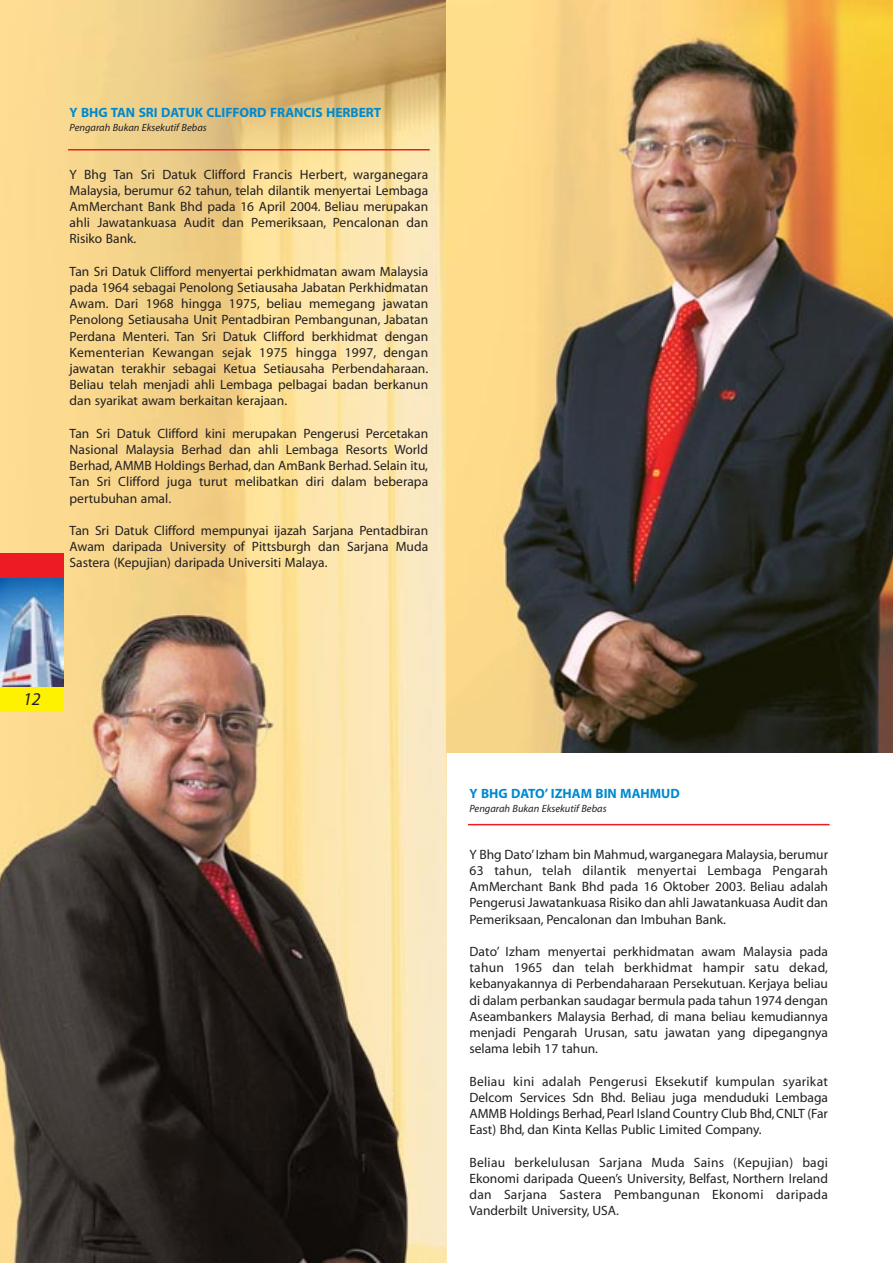
<style>
.page{position:relative;width:893px;height:1263px;background:#fff}
.page>*{position:absolute;margin:0;border:0;box-sizing:border-box;transform-origin:0 0}
.t1{font:italic 18px "Myriad";color:#231f20}
.t2{font:13.5px/16.2px "Myriad";color:#231f20;text-align:justify}
.t3{font:700 13.5px "Myriad";color:#0089cf}
.t4{font:italic 10.5px "Myriad";color:#231f20}
</style>
<div class="page">
<img style="left:0;top:0;width:446px;height:1263px">
<div style="left:0;top:553px;width:64px;height:25px;background:#ed1c24"></div>
<div style="left:0;top:687px;width:64px;height:25px;background:#fff200"></div>
<img style="left:0;top:578px;width:64px;height:109px">
<img style="left:446px;top:0;width:446px;height:753px">
<hr style="left:468px;top:824px;width:361px;height:1px;background:#ed1c24">
<hr style="left:68px;top:149px;width:361px;height:2px;background:#ed1c24">
<p class="t3" style="left:70px;top:108px;width:313px">Y BHG TAN SRI DATUK CLIFFORD FRANCIS HERBERT</p>
<p class="t4" style="left:70px;top:124px;width:139px">Pengarah Bukan Eksekutif Bebas</p>
<p class="t2" style="left:70px;top:167px;width:360px">Y Bhg Tan Sri Datuk Clifford Francis Herbert, warganegara Malaysia, berumur 62 tahun, telah dilantik menyertai Lembaga AmMerchant Bank Bhd pada 16 April 2004. Beliau merupakan ahli Jawatankuasa Audit dan Pemeriksaan, Pencalonan dan Risiko Bank.</p>
<p class="t2" style="left:70px;top:264px;width:360px">Tan Sri Datuk Clifford menyertai perkhidmatan awam Malaysia pada 1964 sebagai Penolong Setiausaha Jabatan Perkhidmatan Awam. Dari 1968 hingga 1975, beliau memegang jawatan Penolong Setiausaha Unit Pentadbiran Pembangunan, Jabatan Perdana Menteri. Tan Sri Datuk Clifford berkhidmat dengan Kementerian Kewangan sejak 1975 hingga 1997, dengan jawatan terakhir sebagai Ketua Setiausaha Perbendaharaan.<br>Beliau telah menjadi ahli Lembaga pelbagai badan berkanun dan syarikat awam berkaitan kerajaan.</p>
<p class="t2" style="left:70px;top:426px;width:360px">Tan Sri Datuk Clifford kini merupakan Pengerusi Percetakan Nasional Malaysia Berhad dan ahli Lembaga Resorts World Berhad, AMMB Holdings Berhad, dan AmBank Berhad. Selain itu, Tan Sri Clifford juga turut melibatkan diri dalam beberapa pertubuhan amal.</p>
<p class="t2" style="left:70px;top:523px;width:360px">Tan Sri Datuk Clifford mempunyai ijazah Sarjana Pentadbiran Awam daripada University of Pittsburgh dan Sarjana Muda Sastera (Kepujian) daripada Universiti Malaya.</p>
<h1 class="t1" style="left:23px;top:692px;width:19px">12</h1>
<p class="t3" style="left:469px;top:788px;width:212px">Y BHG DATO’ IZHAM BIN MAHMUD</p>
<p class="t4" style="left:469px;top:804px;width:139px">Pengarah Bukan Eksekutif Bebas</p>
<p class="t2" style="left:469px;top:847px;width:360px">Y Bhg Dato’ Izham bin Mahmud, warganegara Malaysia, berumur 63 tahun, telah dilantik menyertai Lembaga Pengarah AmMerchant Bank Bhd pada 16 Oktober 2003. Beliau adalah Pengerusi Jawatankuasa Risiko dan ahli Jawatankuasa Audit dan Pemeriksaan, Pencalonan dan Imbuhan Bank.</p>
<p class="t2" style="left:469px;top:945px;width:360px">Dato’ Izham menyertai perkhidmatan awam Malaysia pada tahun 1965 dan telah berkhidmat hampir satu dekad, kebanyakannya di Perbendaharaan Persekutuan. Kerjaya beliau di dalam perbankan saudagar bermula pada tahun 1974 dengan Aseambankers Malaysia Berhad, di mana beliau kemudiannya menjadi Pengarah Urusan, satu jawatan yang dipegangnya selama lebih 17 tahun.</p>
<p class="t2" style="left:469px;top:1074px;width:360px">Beliau kini adalah Pengerusi Eksekutif kumpulan syarikat Delcom Services Sdn Bhd. Beliau juga menduduki Lembaga AMMB Holdings Berhad, Pearl Island Country Club Bhd, CNLT (Far East) Bhd, dan Kinta Kellas Public Limited Company.</p>
<p class="t2" style="left:469px;top:1155px;width:360px">Beliau berkelulusan Sarjana Muda Sains (Kepujian) bagi Ekonomi daripada Queen’s University, Belfast, Northern Ireland dan Sarjana Sastera Pembangunan Ekonomi daripada Vanderbilt University, USA.</p>
</div>
